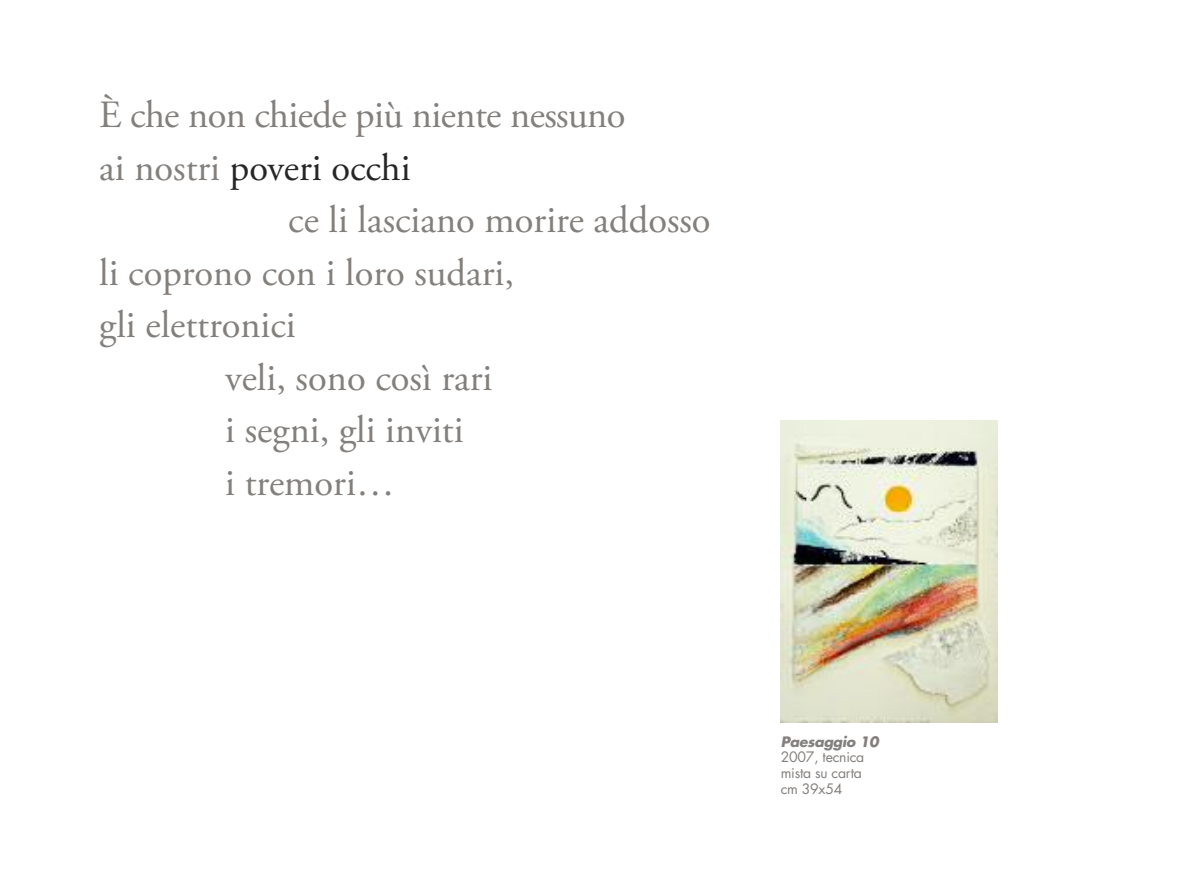
<style>
.page{position:relative;width:1191px;height:893px;background:#fff}
.page>*{position:absolute;margin:0;border:0;box-sizing:border-box;transform-origin:0 0}
.t1{font:38.5px "Adobe Garamond Pro";color:#837f7c}
.t2{font:38.5px "Adobe Garamond Pro";color:#272627}
.t3{font:14px/15.8px "Futura";letter-spacing:-.015em;color:#837f7c}
.t4{font:italic 700 14px "Futura";letter-spacing:-.015em;color:#837f7c}
.s1{color:#837f7c}
</style>
<div class="page">
<img style="left:780px;top:421px;width:217px;height:301px">
<p class="t1" style="left:99px;top:100px;width:528px">È che non chiede più niente nessuno</p>
<p class="t2" style="left:99px;top:152px;width:313px"><span class="s1">ai nostri</span> poveri occhi</p>
<p class="t1" style="left:288px;top:205px;width:424px">ce li lasciano morire addosso</p>
<p class="t1" style="left:99px;top:257px;width:416px">li coprono con i loro sudari,</p>
<p class="t1" style="left:99px;top:310px;width:198px">gli elettronici</p>
<p class="t1" style="left:225px;top:362px;width:269px">veli, sono così rari</p>
<p class="t1" style="left:225px;top:415px;width:240px">i segni, gli inviti</p>
<p class="t1" style="left:225px;top:467px;width:171px">i tremori…</p>
<p class="t4" style="left:780px;top:735px;width:99px">Paesaggio 10</p>
<p class="t3" style="left:780px;top:750px;width:85px">2007, tecnica mista su carta cm 39x54</p>
</div>
